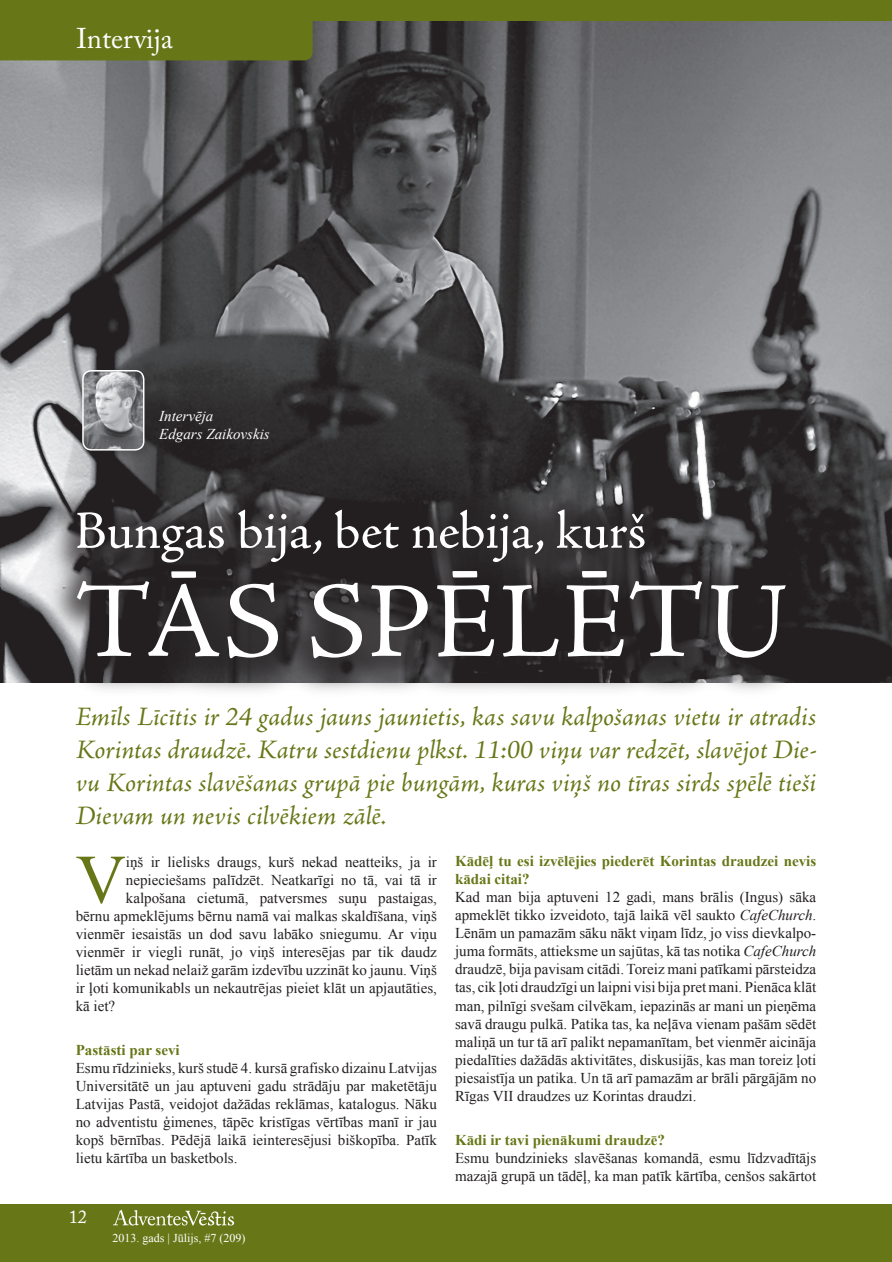
<style>
.page{position:relative;width:892px;height:1262px;background:#fff}
.page>*{position:absolute;margin:0;border:0;box-sizing:border-box;transform-origin:0 0}
.t1{font:108px "Adobe Jenson Pro";letter-spacing:.015em;color:#fff}
.t2{font:69.3px "Times New Roman";color:#677717}
.t3{font:54px "Adobe Jenson Pro";color:#fff}
.t4{font:28.35px "Adobe Caslon Pro";color:#fff}
.t5{font:italic 27px/33px "Adobe Jenson Pro";color:#677717;text-align:justify}
.t6{font:18.45px "Adobe Caslon Pro";color:#fff}
.t7{font:15px/18px "Times New Roman";color:#231f20;text-align:justify}
.t8{font:700 15px/18px "Times New Roman";color:#677717}
.t9{font:italic 15px/18px "Times New Roman";color:#fff}
.t10{font:12px "Times New Roman";color:#fff}
.s1{font-style:italic}
</style>
<div class="page">
<div style="left:0;top:1203px;width:891px;height:58px;background:#677717"></div>
<svg style="left:113px;top:1209px;width:121px;height:16px"></svg>
<img style="left:0;top:21px;width:891px;height:661px">
<div style="left:0;top:0;width:891px;height:21px;background:#677717"></div>
<div style="left:0;top:21px;width:312px;height:39px;background:#677717"></div>
<div style="left:43px;top:476px;width:784px;height:224px;background:#231f20;opacity:.73"></div>
<div style="left:77px;top:365px;width:80px;height:99px;background:#231f20;opacity:.3"></div>
<img style="left:83px;top:370px;width:61px;height:79px;border-radius:9px">
<div style="left:82px;top:370px;width:62px;height:80px;border:2px solid #fff;border-radius:9px"></div>
<h3 class="t4" style="left:76px;top:21px;width:98px">Intervija</h3>
<p class="t9" style="left:159px;top:406px;width:112px">Intervēja<br>Edgars Zaikovskis</p>
<h3 class="t3" style="left:75px;top:500px;width:572px">Bungas bija, bet nebija, kurš</h3>
<h1 class="t1" style="left:75px;top:560px;width:713px">tās Spēlētu</h1>
<p class="t5" style="left:76px;top:701px;width:741px">Emīls Līcītis ir 24 gadus jauns jaunietis, kas savu kalpošanas vietu ir atradis Ko-rin-tas draudzē. Katru sestdienu plkst. 11:00 viņu var redzēt, slavējot Die&shy;vu Korintas slavēšanas grupā pie bungām, kuras viņš no tīras sirds spēlē tieši Die-vam un nevis cilvēkiem zālē.</p>
<h2 class="t2" style="left:76px;top:832px;width:52px">V</h2>
<p class="t7" style="left:126px;top:852px;width:312px">iņš ir lielisks draugs, kurš nekad neatteiks, ja ir</p>
<p class="t7" style="left:126px;top:870px;width:312px">nepieciešams palīdzēt. Neatkarīgi no tā, vai tā ir</p>
<p class="t7" style="left:126px;top:888px;width:312px">kalpošana cietumā, patversmes suņu pastaigas,</p>
<p class="t7" style="left:76px;top:906px;width:362px">bērnu apmeklējums bērnu namā vai malkas skaldīšana, viņš</p>
<p class="t7" style="left:76px;top:924px;width:362px">vienmēr iesaistās un dod savu labāko sniegumu. Ar viņu</p>
<p class="t7" style="left:76px;top:942px;width:362px">vienmēr ir viegli runāt, jo viņš interesējas par tik daudz</p>
<p class="t7" style="left:76px;top:960px;width:362px">lietām un nekad nelaiž garām izdevību uzzināt ko jaunu. Viņš</p>
<p class="t7" style="left:76px;top:978px;width:362px">ir ļoti komunikabls un nekautrējas pieiet klāt un apjautāties,</p>
<p class="t7" style="left:76px;top:996px;width:41px">kā iet?</p>
<p class="t8" style="left:76px;top:1040px;width:105px">Pastāsti par sevi</p>
<p class="t7" style="left:76px;top:1058px;width:362px">Esmu rīdzinieks, kurš studē 4. kursā grafisko dizainu Latvijas Universitātē un jau aptuveni gadu strādāju par maketētāju Latvijas Pastā, veidojot dažādas reklāmas, katalogus. Nāku no adventistu ģimenes, tāpēc kristīgas vērtības manī ir jau kopš bērnības. Pēdējā laikā ieinteresējusi biškopība. Patīk lietu kārtība un basketbols.</p>
<p class="t6" style="left:69px;top:1205px;width:19px">12</p>
<p class="t10" style="left:112px;top:1229px;width:134px">2013. gads | Jūlijs, #7 (209)</p>
<p class="t8" style="left:455px;top:851px;width:362px">Kādēļ tu esi izvēlējies piederēt Korintas draudzei nevis kādai citai?</p>
<p class="t7" style="left:455px;top:887px;width:362px">Kad man bija aptuveni 12 gadi, mans brālis (Ingus) sāka apmeklēt tikko izveidoto, tajā laikā vēl saukto <span class="s1">CafeChurch</span>.<br>Lēnām un pamazām sāku nākt viņam līdz, jo viss diev-kal-po&shy;juma formāts, attieksme un sajūtas, kā tas notika <span class="s1">CafeChurch </span>draudzē, bija pavisam citādi. Toreiz mani patī-kami pārsteidza tas, cik ļoti draudzīgi un laipni visi bija pret mani. Pienāca klāt man, pilnīgi svešam cilvēkam, ie-pa-zi-nās ar mani un pieņēma savā draugu pulkā. Patika tas, ka ne-ļāva vienam pašām sēdēt maliņā un tur tā arī palikt ne-pa-ma-nī-tam, bet vienmēr aicināja piedalīties dažādās aktivitātes, dis-ku-sijās, kas man toreiz ļoti piesaistīja un patika. Un tā arī pamazām ar brāli pārgājām no Rīgas VII draudzes uz Korin-tas draudzi.</p>
<p class="t8" style="left:455px;top:1130px;width:211px">Kādi ir tavi pienākumi draudzē?</p>
<p class="t7" style="left:455px;top:1148px;width:362px">Esmu bundzinieks slavēšanas komandā, esmu līdzvadītājs mazajā grupā un tādēļ, ka man patīk kārtība, cenšos sakārtot</p>
</div>
